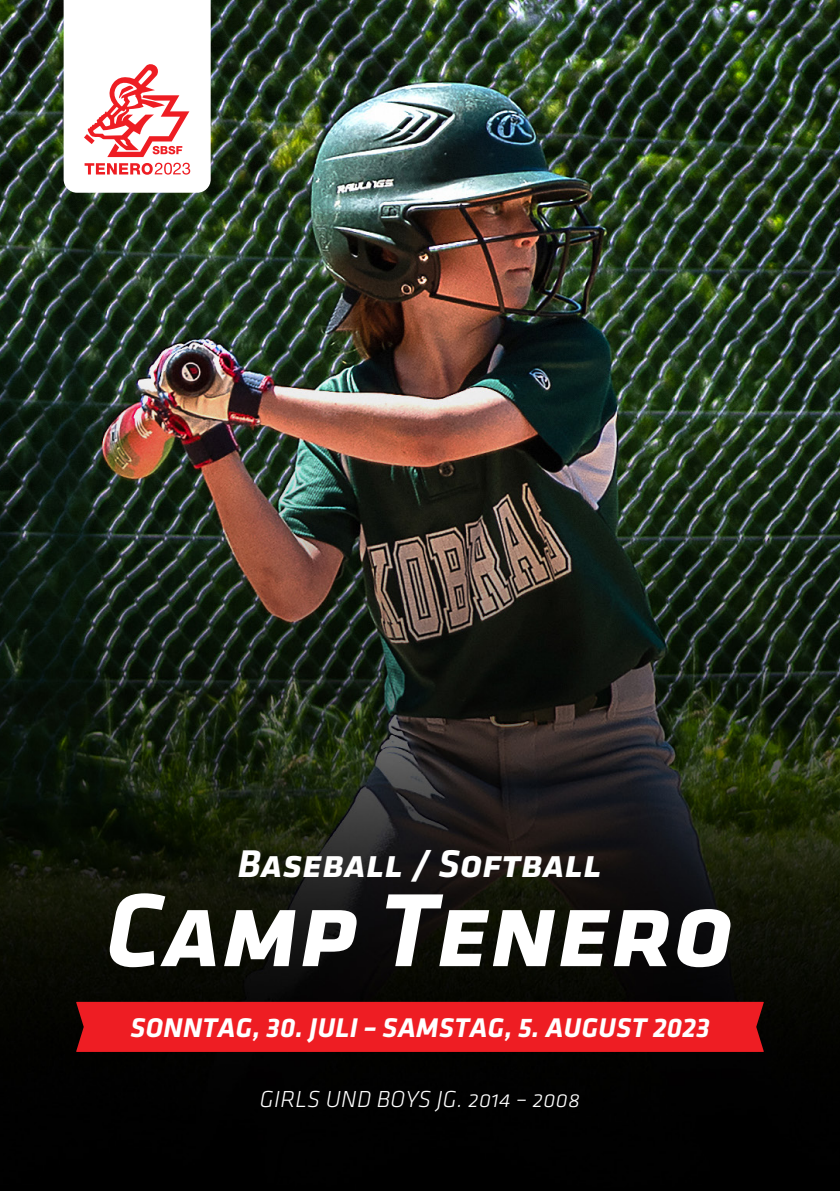
<style>
.page{position:relative;width:840px;height:1191px;background:#fff}
.page>*{position:absolute;margin:0;border:0;box-sizing:border-box;transform-origin:0 0}
.t1{font:107.6px "Klavika Bold Caps Italic SC";color:#fff}
.t2{font:40px "Klavika Bold Caps Italic SC";color:#fff}
.t3{font:italic 700 28px "Klavika";letter-spacing:.015em;color:#fff}
.t4{font:24px "Klavika Light Caps Italic SC";letter-spacing:.015em;color:#fff}
</style>
<div class="page">
<img style="left:0;top:0;width:839px;height:1191px">
<div style="left:76px;top:1001px;width:687px;height:51px;background:#ee1d23"></div>
<svg style="left:64px;top:0;width:146px;height:193px"></svg>
<p class="t2" style="left:237px;top:841px;width:366px">Baseball / Softball</p>
<p class="t1" style="left:106px;top:870px;width:629px">Camp Tenero</p>
<p class="t3" style="left:130px;top:1011px;width:580px">SONNTAG, 30. JULI – SAMSTAG, 5. AUGUST 2023</p>
<p class="t4" style="left:260px;top:1086px;width:322px">GIRLS UND BOYS JG. 2014 – 2008</p>
</div>
